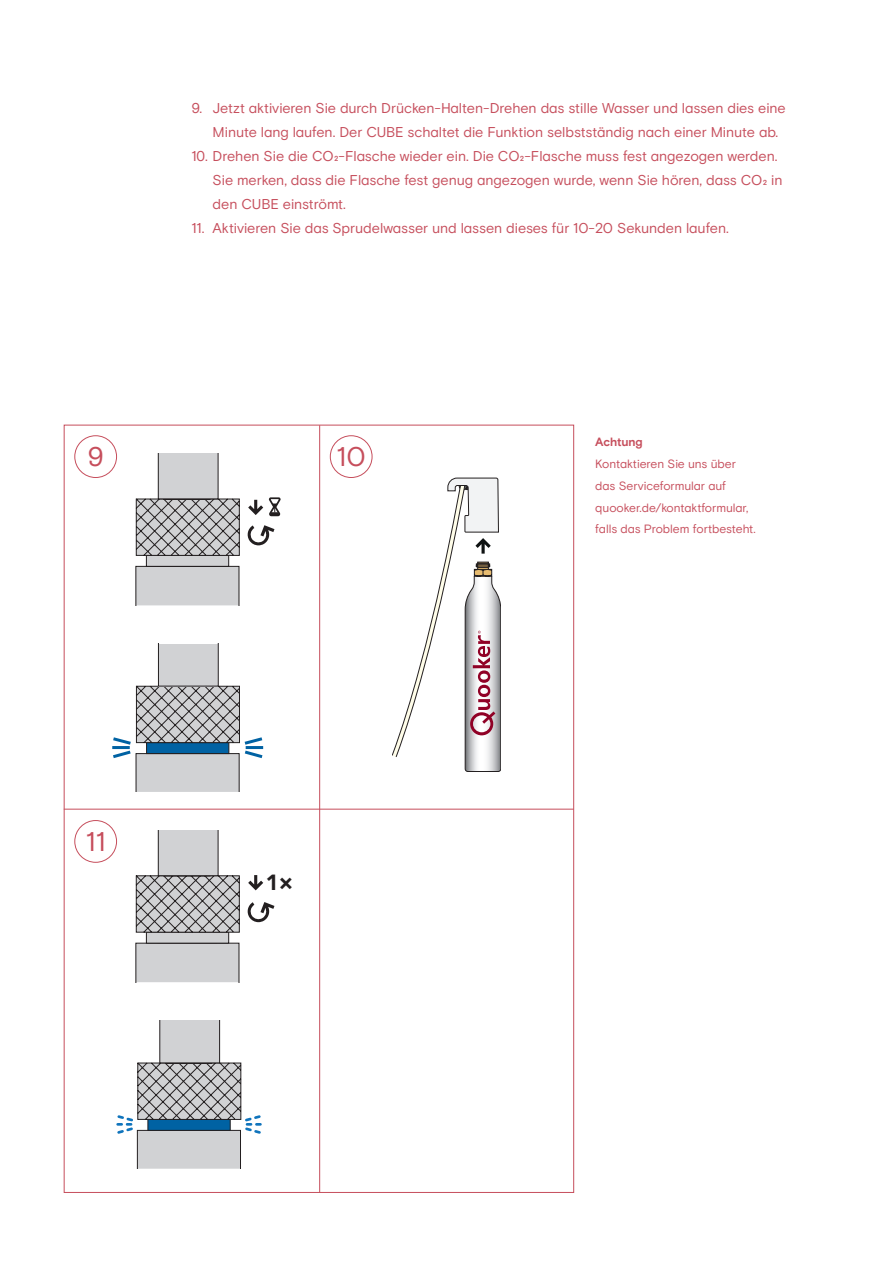
<style>
.page{position:relative;width:893px;height:1263px;background:#fff}
.page>*{position:absolute;margin:0;border:0;box-sizing:border-box;transform-origin:0 0}
.Body_tekst_9_5pt{font:27px "Basis Grotesque Pro";color:#c64e5c}
.t1{font:900 21.75px "Avenir LT";color:#231f20}
.Body_tekst_9_5pt-2{font:14.25px/24px "Basis Grotesque Pro";letter-spacing:-.005em;color:#c64e5c}
.Kleine_body_tekst_8pt{font:12px/21.8px "Basis Grotesque Pro";letter-spacing:-.005em;color:#c64e5c}
.Kleine_body_tekst_8pt-2{font:700 12px "Basis Grotesque Pro";letter-spacing:-.01em;color:#c64e5c}
.s1{font-family:"Basis Grotesque Pro Mono"}
</style>
<div class="page">
<hr style="left:319px;top:425px;width:1px;height:767px;background:#c64e5c">
<hr style="left:64px;top:809px;width:510px;height:1px;background:#c64e5c">
<div style="left:74px;top:435px;width:43px;height:43px;border:1px solid #c64e5c;border-radius:50%"></div>
<div style="left:74px;top:820px;width:43px;height:43px;border:1px solid #c64e5c;border-radius:50%"></div>
<div style="left:330px;top:435px;width:42px;height:43px;border:1px solid #c64e5c;border-radius:50%"></div>
<svg style="left:392px;top:478px;width:109px;height:294px"></svg>
<div style="left:136px;top:566px;width:104px;height:39px;background:#d1d2d4"></div>
<div style="left:146px;top:555px;width:83px;height:11px;background:#d1d2d4"></div>
<svg style="left:136px;top:454px;width:104px;height:102px"></svg>
<svg style="left:247px;top:525px;width:27px;height:20px"></svg>
<svg style="left:248px;top:497px;width:33px;height:20px"></svg>
<div style="left:136px;top:943px;width:104px;height:39px;background:#d1d2d4"></div>
<div style="left:146px;top:932px;width:83px;height:11px;background:#d1d2d4"></div>
<svg style="left:136px;top:830px;width:104px;height:103px"></svg>
<svg style="left:248px;top:875px;width:15px;height:15px"></svg>
<svg style="left:247px;top:902px;width:27px;height:20px"></svg>
<svg style="left:112px;top:644px;width:151px;height:148px"></svg>
<svg style="left:116px;top:1021px;width:146px;height:148px"></svg>
<p class="Body_tekst_9_5pt" style="left:87px;top:441px;width:18px">9</p>
<p class="Body_tekst_9_5pt-2" style="left:213px;top:96px;width:575px;text-indent:-21px">9. Jetzt aktivieren Sie durch Drücken-Halten-Drehen das stille Wasser und lassen dies eine<br>Minute lang laufen. Der CUBE schaltet die Funktion selbstständig nach einer Minute ab.</p>
<p class="Body_tekst_9_5pt-2" style="left:213px;top:144px;width:572px;text-indent:-21px">1<span class="s1">0</span>. Drehen Sie die CO₂-Flasche wieder ein. Die CO₂-Flasche muss fest angezogen werden.<br>Sie merken, dass die Flasche fest genug angezogen wurde, wenn Sie hören, dass CO₂ in den CUBE einströmt.</p>
<p class="Body_tekst_9_5pt-2" style="left:191px;top:216px;width:539px">11. Aktivieren Sie das Sprudelwasser und lassen dieses für 10-20 Sekunden laufen.</p>
<p class="Body_tekst_9_5pt" style="left:337px;top:441px;width:31px">10</p>
<p class="Kleine_body_tekst_8pt-2" style="left:595px;top:435px;width:49px">Achtung</p>
<p class="Kleine_body_tekst_8pt" style="left:595px;top:453px;width:162px">Kontaktieren Sie uns über das Serviceformular auf quooker.de/kontaktformular, falls das Problem fortbesteht.</p>
<p class="Body_tekst_9_5pt" style="left:86px;top:825px;width:21px">11</p>
<p class="t1" style="left:266px;top:870px;width:29px">1×</p>
</div>
